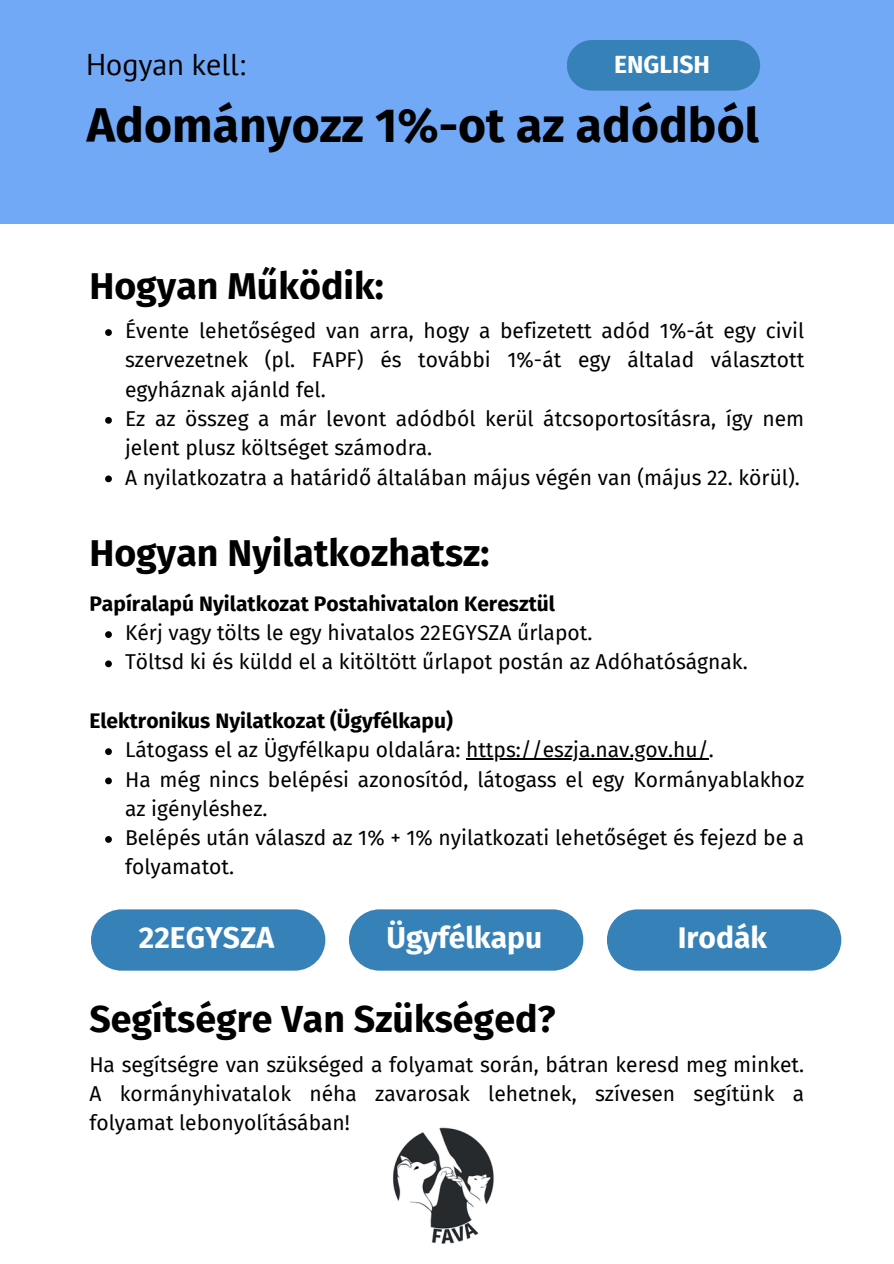
<style>
.page{position:relative;width:894px;height:1264px;background:#fff}
.page>*{position:absolute;margin:0;border:0;box-sizing:border-box;transform-origin:0 0}
.t1{font:700 48px "Fira Sans";color:#000}
.t2{font:700 37.5px "Fira Sans";color:#000}
.t3{font:700 30px "Fira Sans";color:#fff}
.t4{font:30px "PT Sans";color:#000}
.t5{font:700 24.75px "Fira Sans";color:#fff}
.t6{font:21px/29.2px "Fira Sans";color:#000;text-align:justify}
.t7{font:700 21px "Fira Sans";color:#000}
</style>
<div class="page">
<div style="left:0;top:0;width:893px;height:223px;background:#71a9f7"></div>
<div style="left:349px;top:909px;width:234px;height:61px;background:#3581b8;border-radius:31px"></div>
<div style="left:606px;top:909px;width:235px;height:61px;background:#3581b8;border-radius:31px"></div>
<div style="left:566px;top:40px;width:194px;height:51px;background:#3581b8;border-radius:25px"></div>
<div style="left:91px;top:909px;width:234px;height:61px;background:#3581b8;border-radius:31px"></div>
<img style="left:393px;top:1127px;width:101px;height:117px">
<svg style="left:105px;top:329px;width:7px;height:7px"></svg>
<svg style="left:105px;top:417px;width:7px;height:7px"></svg>
<svg style="left:105px;top:475px;width:7px;height:7px"></svg>
<svg style="left:105px;top:631px;width:7px;height:7px"></svg>
<svg style="left:105px;top:660px;width:7px;height:7px"></svg>
<svg style="left:105px;top:748px;width:7px;height:7px"></svg>
<hr style="left:466px;top:758px;width:242px;height:1px;background:#000">
<svg style="left:105px;top:777px;width:7px;height:7px"></svg>
<svg style="left:105px;top:836px;width:7px;height:6px"></svg>
<p class="t4" style="left:86px;top:44px;width:161px">Hogyan kell:</p>
<p class="t1" style="left:87px;top:98px;width:673px">Adományozz 1%-ot az adódból</p>
<h1 class="t5" style="left:614px;top:50px;width:97px">ENGLISH</h1>
<h2 class="t2" style="left:89px;top:264px;width:296px">Hogyan Működik:</h2>
<p class="t6" style="left:125px;top:316px;width:680px">Évente lehetőséged van arra, hogy a befizetett adód 1%-át egy civil szervezetnek (pl. FAPF) és további 1%-át egy általad választott egyháznak ajánld fel.</p>
<p class="t6" style="left:125px;top:404px;width:680px">Ez az összeg a már levont adódból kerül átcsoportosításra, így nem jelent plusz költséget számodra.</p>
<p class="t6" style="left:125px;top:463px;width:676px">A nyilatkozatra a határidő általában május végén van (május 22. körül).</p>
<p class="t2" style="left:89px;top:531px;width:401px">Hogyan Nyilatkozhatsz:</p>
<p class="t7" style="left:89px;top:591px;width:467px">Papíralapú Nyilatkozat Postahivatalon Keresztül</p>
<p class="t6" style="left:125px;top:618px;width:468px">Kérj vagy tölts le egy hivatalos 22EGYSZA űrlapot.</p>
<p class="t6" style="left:125px;top:647px;width:624px">Töltsd ki és küldd el a kitöltött űrlapot postán az Adóhatóságnak.</p>
<h3 class="t7" style="left:89px;top:708px;width:365px">Elektronikus Nyilatkozat (Ügyfélkapu)</h3>
<h4 class="t6" style="left:125px;top:735px;width:590px">Látogass el az Ügyfélkapu oldalára: https://eszja.nav.gov.hu/.</h4>
<h4 class="t6" style="left:125px;top:764px;width:680px">Ha még nincs belépési azonosítód, látogass el egy Kormányablakhoz</h4>
<h2 class="t6" style="left:125px;top:794px;width:680px">az igényléshez.<br>Belépés után válaszd az 1% + 1% nyilatkozati lehetőséget és fejezd be a</h2>
<p class="t6" style="left:125px;top:852px;width:111px">folyamatot.</p>
<h2 class="t3" style="left:139px;top:920px;width:137px">22EGYSZA</h2>
<h5 class="t3" style="left:386px;top:920px;width:157px">Ügyfélkapu</h5>
<h6 class="t3" style="left:677px;top:920px;width:91px">Irodák</h6>
<h2 class="t2" style="left:89px;top:997px;width:467px">Segítségre Van Szükséged?</h2>
<p class="t6" style="left:89px;top:1050px;width:716px">Ha segítségre van szükséged a folyamat során, bátran keresd meg minket.<br>A kormányhivatalok néha zavarosak lehetnek, szívesen segítünk a folyamat lebonyolításában!</p>
</div>
